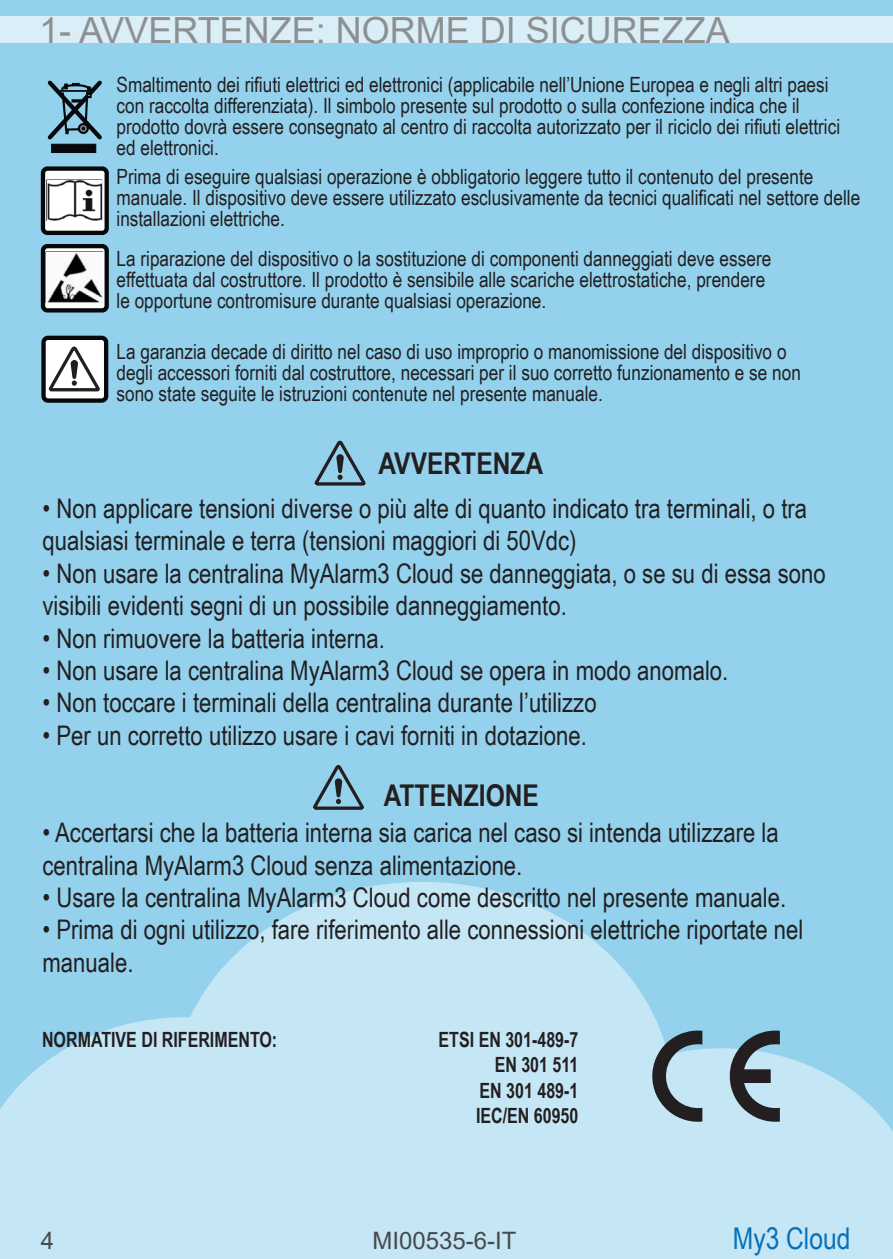
<style>
.page{position:relative;width:893px;height:1259px;background:#93d1ed}
.page>*{position:absolute;margin:0;border:0;box-sizing:border-box;transform-origin:0 0}
.t1{font:36px "Arial";color:#8d9091}
.t2{font:700 30px "Arial Narrow";color:#231f20}
.t3{font:30px "Arial Narrow";color:#0671ba}
.t4{font:27px/32.4px "Arial Narrow";color:#231f20}
.t5{font:24px "Arial";color:#474a4c}
.t6{font:21px/21px "Arial Narrow";color:#231f20}
.t7{font:700 21px/25.2px "Arial Narrow";color:#231f20;text-align:right;scale:.93 1}
</style>
<div class="page">
<svg style="left:0;top:882px;width:893px;height:377px;fill:#c4e6f5"></svg>
<svg style="left:315px;top:441px;width:51px;height:44px"></svg>
<svg style="left:313px;top:765px;width:51px;height:45px"></svg>
<div style="left:0;top:16px;width:893px;height:27px;background:#daeef8"></div>
<div style="left:51px;top:144px;width:45px;height:9px;background:#06080c;border:1px solid #06080c"></div>
<svg style="left:47px;top:80px;width:55px;height:60px"></svg>
<svg style="left:43px;top:169px;width:64px;height:64px"></svg>
<div style="left:41px;top:166px;width:68px;height:69px;border:4px solid #06080c;border-radius:4px"></div>
<img style="left:47px;top:180px;width:54px;height:40px">
<svg style="left:43px;top:246px;width:64px;height:64px"></svg>
<div style="left:41px;top:244px;width:68px;height:68px;border:4px solid #06080c;border-radius:4px"></div>
<img style="left:46px;top:252px;width:56px;height:50px">
<div style="left:44px;top:338px;width:62px;height:62px;background:#fff;border-radius:4px"></div>
<div style="left:41px;top:336px;width:67px;height:67px;border:4px solid #06080c;border-radius:4px"></div>
<svg style="left:49px;top:346px;width:51px;height:45px"></svg>
<svg style="left:726px;top:1030px;width:54px;height:91px;background:#778c96"></svg>
<svg style="left:652px;top:1030px;width:50px;height:91px;background:#8297a1"></svg>
<h1 class="t1" style="left:39px;top:5px;width:692px">1- AVVERTENZE: NORME DI SICUREZZA</h1>
<p class="t6" style="left:117px;top:73px;width:725px">Smaltimento dei rifiuti elettrici ed elettronici (applicabile nell’Unione Europea e negli altri paesi con raccolta differenziata). Il simbolo presente sul prodotto o sulla confezione indica che il prodotto dovrà essere consegnato al centro di raccolta autorizzato per il riciclo dei rifiuti elettrici ed elettronici.</p>
<p class="t6" style="left:117px;top:165px;width:745px">Prima di eseguire qualsiasi operazione è obbligatorio leggere tutto il contenuto del presente manuale. Il dispositivo deve essere utilizzato esclusivamente da tecnici qualificati nel settore delle installazioni elettriche.</p>
<p class="t6" style="left:117px;top:247px;width:656px">La riparazione del dispositivo o la sostituzione di componenti danneggiati deve essere effettuata dal costruttore. Il prodotto è sensibile alle scariche elettrostatiche, prendere le opportune contromisure durante qualsiasi operazione.</p>
<p class="t6" style="left:117px;top:340px;width:686px">La garanzia decade di diritto nel caso di uso improprio o manomissione del dispositivo o degli accessori forniti dal costruttore, necessari per il suo corretto funzionamento e se non sono state seguite le istruzioni contenute nel presente manuale.</p>
<h2 class="t2" style="left:378px;top:441px;width:166px">AVVERTENZA</h2>
<p class="t4" style="left:43px;top:491px;width:766px">• Non applicare tensioni diverse o più alte di quanto indicato tra terminali, o tra qualsiasi terminale e terra (tensioni maggiori di 50Vdc)</p>
<p class="t4" style="left:43px;top:556px;width:785px">• Non usare la centralina MyAlarm3 Cloud se danneggiata, o se su di essa sono visibili evidenti segni di un possibile danneggiamento.</p>
<p class="t4" style="left:43px;top:621px;width:344px">• Non rimuovere la batteria interna.</p>
<p class="t4" style="left:43px;top:653px;width:687px">• Non usare la centralina MyAlarm3 Cloud se opera in modo anomalo.</p>
<p class="t4" style="left:43px;top:686px;width:556px">• Non toccare i terminali della centralina durante l’utilizzo</p>
<p class="t4" style="left:43px;top:718px;width:546px">• Per un corretto utilizzo usare i cavi forniti in dotazione.</p>
<h2 class="t2" style="left:384px;top:773px;width:157px">ATTENZIONE</h2>
<p class="t4" style="left:43px;top:815px;width:738px">• Accertarsi che la batteria interna sia carica nel caso si intenda utilizzare la centralina MyAlarm3 Cloud senza alimentazione.</p>
<p class="t4" style="left:43px;top:880px;width:745px">• Usare la centralina MyAlarm3 Cloud come descritto nel presente manuale.</p>
<p class="t4" style="left:43px;top:912px;width:762px">• Prima di ogni utilizzo, fare riferimento alle connessioni elettriche riportate nel manuale.</p>
<p class="t7" style="left:42px;top:1026px;width:254px">NORMATIVE DI RIFERIMENTO:</p>
<p class="t7" style="left:439px;top:1026px;width:152px">ETSI EN 301-489-7<br>EN 301 511<br>EN 301 489-1<br>IEC/EN 60950</p>
<p class="t5" style="left:41px;top:1223px;width:15px">4</p>
<p class="t5" style="left:372px;top:1223px;width:146px">MI00535-6-IT</p>
<h2 class="t3" style="left:733px;top:1216px;width:119px">My3 Cloud</h2>
</div>
